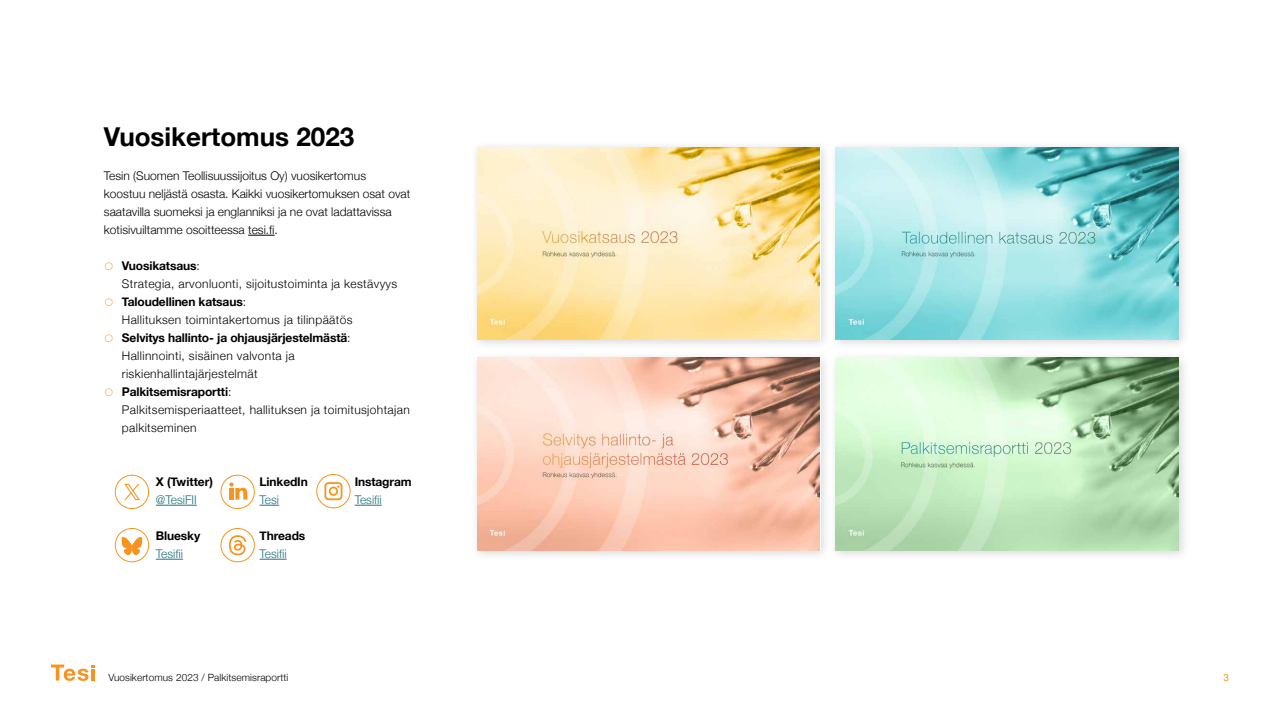
<style>
.page{position:relative;width:1280px;height:720px;background:#fff}
.page>*{position:absolute;margin:0;border:0;box-sizing:border-box;transform-origin:0 0}
.t1{font:700 26px "Helvetica Neue";color:#000}
.t2{font:300 12px/18px "Helvetica Neue";letter-spacing:.03em;color:#000}
.t3{font:300 12px/18px "Helvetica Neue";color:#000}
.t4{font:700 12px "Helvetica Neue";letter-spacing:-.01em;color:#000}
.t5{font:300 12px "Helvetica Neue";color:#23727d}
.t6{font:300 10px "Helvetica Neue";letter-spacing:.01em;color:#000}
.t7{font:10px "Helvetica Neue";color:#f7941d}
.s1{color:#f7941d}
.s2{font-weight:700}
</style>
<div class="page">
<hr style="left:156px;top:505px;width:41px;height:1px;background:#23727d">
<svg style="left:260px;top:505px;width:19px;height:1px"></svg>
<svg style="left:248px;top:235px;width:27px;height:1px"></svg>
<div style="left:221px;top:475px;width:34px;height:34px;border:1px solid #f7941d;border-radius:50%"></div>
<svg style="left:229px;top:482px;width:18px;height:18px"></svg>
<div style="left:115px;top:475px;width:34px;height:34px;border:1px solid #f7941d;border-radius:50%"></div>
<svg style="left:124px;top:484px;width:16px;height:16px"></svg>
<div style="left:469px;top:140px;width:363px;height:211px;background:#000;opacity:.16"></div>
<img style="left:477px;top:147px;width:343px;height:193px">
<div style="left:828px;top:140px;width:362px;height:211px;background:#000;opacity:.16"></div>
<img style="left:836px;top:147px;width:343px;height:193px">
<div style="left:469px;top:350px;width:363px;height:212px;background:#000;opacity:.16"></div>
<img style="left:477px;top:358px;width:343px;height:192px">
<div style="left:828px;top:350px;width:362px;height:212px;background:#000;opacity:.16"></div>
<img style="left:836px;top:358px;width:343px;height:192px">
<svg style="left:355px;top:505px;width:27px;height:1px"></svg>
<svg style="left:324px;top:482px;width:18px;height:18px"></svg>
<div style="left:317px;top:474px;width:33px;height:34px;border:1px solid #f7941d;border-radius:50%"></div>
<svg style="left:122px;top:536px;width:20px;height:20px"></svg>
<svg style="left:156px;top:559px;width:27px;height:1px"></svg>
<div style="left:115px;top:528px;width:34px;height:34px;border:1px solid #f7941d;border-radius:50%"></div>
<svg style="left:229px;top:535px;width:17px;height:20px"></svg>
<div style="left:221px;top:528px;width:34px;height:34px;border:1px solid #f7941d;border-radius:50%"></div>
<svg style="left:260px;top:559px;width:27px;height:1px"></svg>
<svg style="left:51px;top:665px;width:44px;height:16px"></svg>
<h1 class="t1" style="left:104px;top:116px;width:252px">Vuosikertomus 2023</h1>
<p class="t3" style="left:104px;top:166px;width:308px">Tesin (Suomen Teollisuussijoitus Oy) vuosikertomus koostuu neljästä osasta. Kaikki vuosikertomuksen osat ovat saatavilla suomeksi ja englanniksi ja ne ovat ladattavissa kotisivuiltamme osoitteessa tesi.fi.</p>
<p class="t2" style="left:122px;top:256px;width:277px;text-indent:-18px"><span class="s1">○</span> <span class="s2">Vuosikatsaus</span>:<br>Strategia, arvonluonti, sijoitustoiminta ja kestävyys</p>
<p class="t2" style="left:122px;top:292px;width:232px;text-indent:-18px"><span class="s1">○</span> <span class="s2">Taloudellinen katsaus</span>:<br>Hallituksen toimintakertomus ja tilinpäätös</p>
<p class="t2" style="left:122px;top:328px;width:230px;text-indent:-18px"><span class="s1">○</span> <span class="s2">Selvitys hallinto- ja ohjausjärjestelmästä</span>:<br>Hallinnointi, sisäinen valvonta ja riskienhallintajärjestelmät</p>
<p class="t2" style="left:122px;top:382px;width:289px;text-indent:-18px"><span class="s1">○</span> <span class="s2">Palkitsemisraportti</span>:<br>Palkitsemisperiaatteet, hallituksen ja toimitusjohtajan palkitseminen</p>
<p class="t4" style="left:156px;top:472px;width:59px">X (Twitter)</p>
<p class="t5" style="left:156px;top:490px;width:42px">@TesiFII</p>
<p class="t4" style="left:156px;top:526px;width:46px">Bluesky</p>
<p class="t5" style="left:156px;top:544px;width:29px">Tesifii</p>
<p class="t4" style="left:260px;top:472px;width:50px">LinkedIn</p>
<p class="t5" style="left:260px;top:490px;width:21px">Tesi</p>
<p class="t4" style="left:260px;top:526px;width:47px">Threads</p>
<p class="t5" style="left:260px;top:544px;width:29px">Tesifii</p>
<p class="t4" style="left:355px;top:472px;width:59px">Instagram</p>
<p class="t5" style="left:355px;top:490px;width:29px">Tesifii</p>
<p class="t6" style="left:108px;top:669px;width:182px">Vuosikertomus 2023 / Palkitsemisraportti</p>
<p class="t7" style="left:1223px;top:670px;width:7px">3</p>
</div>
